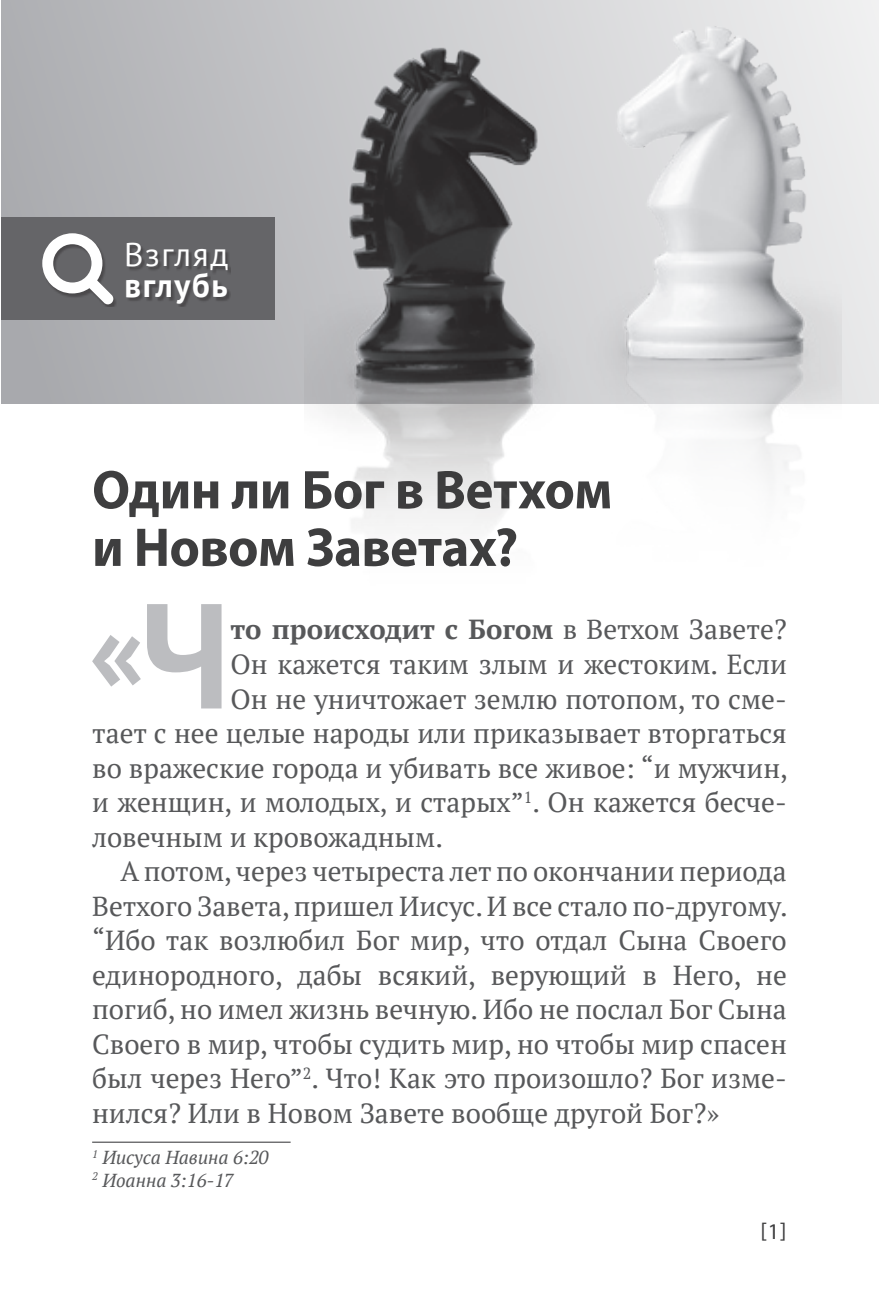
<style>
.page{position:relative;width:879px;height:1312px;background:#fff}
.page>*{position:absolute;margin:0;border:0;box-sizing:border-box;transform-origin:0 0}
.t1{font:700 114.5px "PT Sans";color:#bcbdc0}
.t2{font:700 55px/57.5px "Myriad Pro";letter-spacing:-.01em;color:#3e3e3f;scale:.96 1}
.t3{font:33.25px "PT Sans";letter-spacing:.05em;color:#fff}
.t4{font:700 33.25px "PT Sans";letter-spacing:.05em;color:#fff}
.t5{font:27.5px "PT Serif";color:#57585a}
.t6{font:700 27.5px "PT Serif";color:#57585a}
.t7{font:22.5px "Myriad Pro";color:#3e3e3f}
.t8{font:italic 18.75px/22.5px "PT Serif";color:#57585a}
.s1{font-size:149px}
.s2{font-weight:400}
</style>
<div class="page">
<div style="left:1px;top:0;width:878px;height:404px;background:linear-gradient(to right,#aaabaf,#f1f1f2)"></div>
<div style="left:1px;top:217px;width:274px;height:103px;background:#656568"></div>
<div style="left:45px;top:236px;width:185px;height:71px;background:#231f20;opacity:.4"></div>
<img style="left:305px;top:26px;width:261px;height:502px">
<img style="left:566px;top:9px;width:275px;height:470px">
<hr style="left:92px;top:1141px;width:199px;height:1px;background:#57585a">
<svg style="left:45px;top:235px;width:68px;height:69px"></svg>
<p class="t3" style="left:124px;top:233px;width:106px">Взгляд</p>
<p class="t4" style="left:124px;top:263px;width:105px">вглубь</p>
<h2 class="t2" style="left:92px;top:461px;width:543px">Один ли Бог в Ветхом и Новом Заветах?</h2>
<h1 class="t1" style="left:89px;top:575px;width:143px">«<span class="s1">Ч</span></h1>
<p class="t6" style="left:230px;top:611px;width:558px">то происходит с Богом <span class="s2">в Ветхом Завете?</span></p>
<p class="t5" style="left:230px;top:646px;width:558px">Он кажется таким злым и жестоким. Если</p>
<p class="t5" style="left:230px;top:680px;width:558px">Он не уничтожает землю потопом, то сме-</p>
<p class="t5" style="left:92px;top:715px;width:696px">тает с нее целые народы или приказывает вторгаться</p>
<p class="t5" style="left:92px;top:749px;width:697px">во вражеские города и убивать все живое: “и мужчин,</p>
<p class="t5" style="left:92px;top:784px;width:696px">и женщин, и молодых, и старых”<sup>1</sup>. Он кажется бесче-</p>
<p class="t5" style="left:92px;top:818px;width:352px">ловечным и кровожадным.</p>
<p class="t5" style="left:120px;top:853px;width:668px">А потом, через четыреста лет по окончании периода</p>
<p class="t5" style="left:92px;top:887px;width:697px">Ветхого Завета, пришел Иисус. И все стало по-другому.</p>
<p class="t5" style="left:92px;top:922px;width:696px">“Ибо так возлюбил Бог мир, что отдал Сына Своего</p>
<p class="t5" style="left:92px;top:956px;width:696px">единородного, дабы всякий, верующий в Него, не</p>
<p class="t5" style="left:92px;top:991px;width:696px">погиб, но имел жизнь вечную. Ибо не послал Бог Сына</p>
<p class="t5" style="left:92px;top:1025px;width:696px">Своего в мир, чтобы судить мир, но чтобы мир спасен</p>
<p class="t5" style="left:92px;top:1060px;width:696px">был через Него”<sup>2</sup>. Что! Как это произошло? Бог изме-</p>
<p class="t5" style="left:92px;top:1094px;width:629px">нился? Или в Новом Завете вообще другой Бог?»</p>
<p class="t8" style="left:92px;top:1145px;width:178px"><sup>1</sup> Иисуса Навина 6:20<br><sup>2</sup> Иоанна 3:16-17</p>
<p class="t7" style="left:760px;top:1219px;width:28px">[1]</p>
</div>
